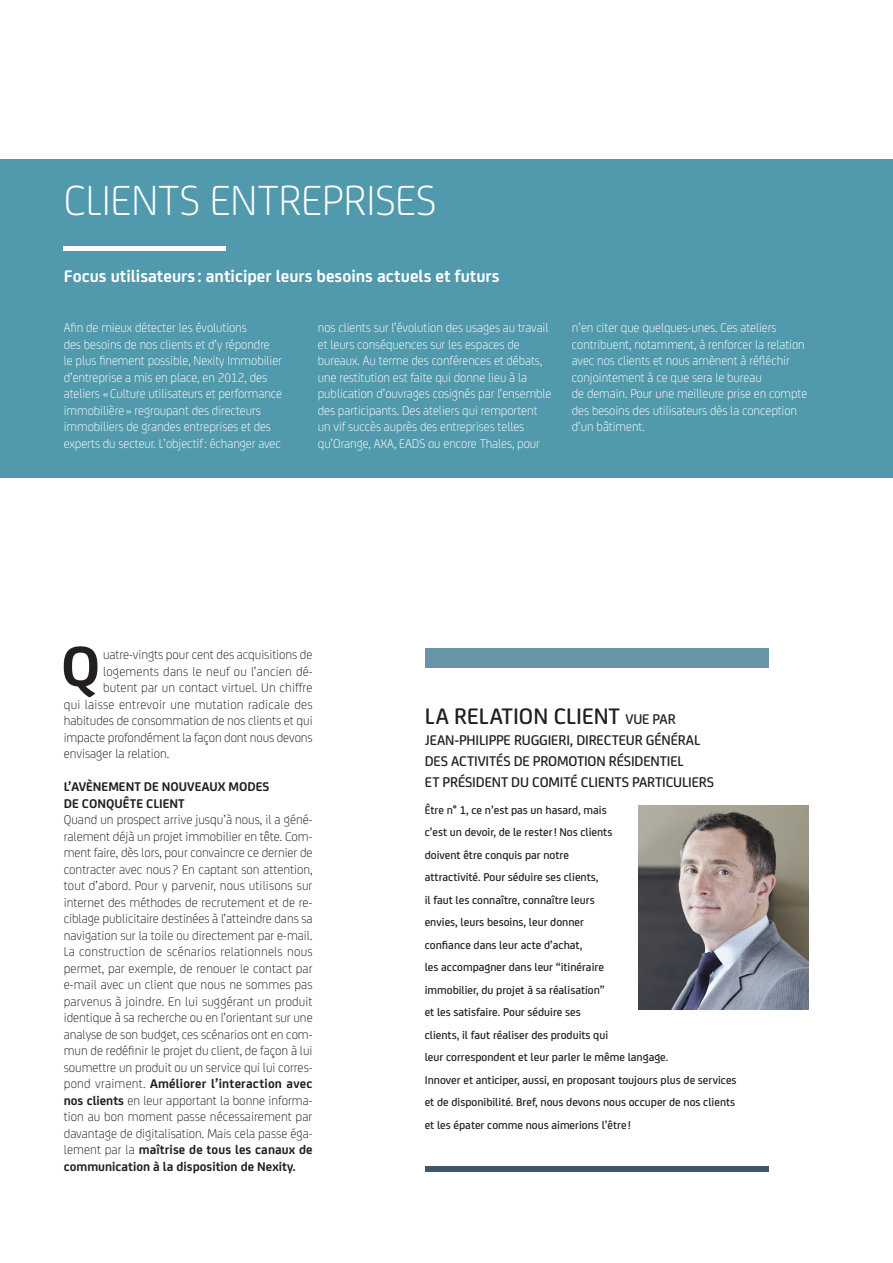
<style>
.page{position:relative;width:893px;height:1263px;background:#fff}
.page>*{position:absolute;margin:0;border:0;box-sizing:border-box;transform-origin:0 0}
.t1{font:700 60.6px "FS Joey";color:#231f20;scale:1.06 1}
.t2{font:300 45px "FS Joey";color:#fff}
.t3{font:500 24px "FS Joey";color:#231f20}
.t4{font:700 18px "FS Joey";color:#fff}
.t5{font:500 15px/21px "FS Joey";letter-spacing:-.01em;color:#231f20}
.t6{font:300 13.5px/16.5px "FS Joey";color:#231f20}
.t7{font:300 13.5px/16.5px "FS Joey";letter-spacing:-.005em;color:#fff}
.t8{font:500 12px/22.5px "FS Joey";color:#231f20}
.s1{font-weight:700}
.s2{font-size:15px}
</style>
<div class="page">
<div style="left:0;top:160px;width:893px;height:318px;background:#5199ac"></div>
<hr style="left:64px;top:247px;width:162px;height:4px;background:#fff">
<div style="left:425px;top:1166px;width:344px;height:5px;background:#40586b"></div>
<div style="left:425px;top:649px;width:344px;height:19px;background:#6894a8"></div>
<img style="left:638px;top:805px;width:170px;height:205px">
<p class="t2" style="left:64px;top:168px;width:374px">Clients Entreprises</p>
<p class="t4" style="left:64px;top:262px;width:437px">Focus utilisateurs : anticiper leurs besoins actuels et futurs</p>
<p class="t7" style="left:64px;top:319px;width:220px">Afin de mieux détecter les évolutions<br>des besoins de nos clients et d’y répondre le plus finement possible, Nexity I mmobilier d’entreprise a mis en place, en 2012, des ateliers «Culture utilisateurs et performance immobilière » regroupant des directeurs immobiliers de grandes entreprises et des experts du secteur. L’objectif: échanger avec</p>
<p class="t7" style="left:318px;top:319px;width:235px">nos clients sur l’évolution des usages au travail et leurs conséquences sur les espaces de bureaux. Au terme des conférences et débats, une restitution est faite qui donne lieu à la publication d’ouvrages cosignés par l’ensemble des participants. Des ateliers qui remportent un vif succès auprès des entreprises telles qu’Orange, AXA, Eads ou encore Thales, pour</p>
<p class="t7" style="left:572px;top:319px;width:237px">n’en citer que quelques-unes. Ces ateliers contribuent, notamment, à renforcer la relation avec nos clients et nous amènent à réfléchir conjointement à ce que sera le bureau<br>de demain. Pour une meilleure prise en compte des besoins des utilisateurs dès la conception d’un bâtiment.</p>
<p class="t1" style="left:61px;top:621px;width:39px">Q</p>
<p class="t6" style="left:103px;top:645px;width:211px">uatre-vingts pour cent des acquisitions de</p>
<p class="t6" style="left:103px;top:662px;width:211px">logements dans le neuf ou l’ancien dé-</p>
<p class="t6" style="left:103px;top:678px;width:211px">butent par un contact virtuel. Un chiffre</p>
<p class="t6" style="left:64px;top:695px;width:250px">qui laisse entrevoir une mutation radicale des</p>
<p class="t6" style="left:64px;top:711px;width:250px">habitudes de consommation de nos clients et qui</p>
<p class="t6" style="left:64px;top:728px;width:250px">impacte profondément la façon dont nous devons</p>
<p class="t6" style="left:64px;top:744px;width:107px">envisager la relation.</p>
<p class="t6" style="left:64px;top:777px;width:250px"><span class="s1">L’avènement de nouveaux modes<br>de conquête client<br></span>Quand un prospect arrive jusqu’à nous, il a géné&shy;ralement déjà un projet immobilier en tête. Com&shy;ment faire, dès lors, pour convaincre ce dernier de contracter avec nous ? En captant son attention, tout d’abord. Pour y parvenir, nous utilisons sur internet des méthodes de recrutement et de re&shy;ciblage publicitaire destinées à l’atteindre dans sa navigation sur la toile ou directement par e-mail.<br>La construction de scénarios relationnels nous permet, par exemple, de renouer le contact par e-mail avec un client que nous ne sommes pas parvenus à joindre. En lui suggérant un produit identique à sa recherche ou en l’orientant sur une analyse de son budget, ces scénarios ont en com&shy;mun de redéfinir le projet du client, de façon à lui soumettre un produit ou un service qui lui corres&shy;pond vraiment. <span class="s1">Améliorer l’interaction avec nos clients</span> en leur apportant la bonne informa&shy;tion au bon moment passe nécessairement par davantage de digitalisation. Mais cela passe éga&shy;lement par la <span class="s1">maîtrise de tous les canaux de communication à la disposition de Nexity.</span></p>
<p class="t3" style="left:425px;top:698px;width:253px">la relation client <span class="s2">vue par</span></p>
<p class="t5" style="left:425px;top:728px;width:291px">jean-philippe RUGGIERI, Directeur général des activités de promotion Résidentiel<br>et Président du Comité clients particuliers</p>
<p class="t8" style="left:425px;top:797px;width:313px">Être n° 1, ce n’est pas un hasard, mais<br>c’est un devoir, de le rester! Nos clients<br>doivent être conquis par notre<br>attractivité. Pour séduire ses clients,<br>il faut les connaître, connaître leurs<br>envies, leurs besoins, leur donner<br>confiance dans leur acte d’achat,<br>les accompagner dans leur “itinéraire<br>immobilier, du projet à sa réalisation”<br>et les satisfaire. Pour séduire ses<br>clients, il faut réaliser des produits qui<br>leur correspondent et leur parler le même langage.<br>Innover et anticiper, aussi, en proposant toujours plus de services et de disponibilité. Bref, nous devons nous occuper de nos clients et les épater comme nous aimerions l’être !</p>
</div>
